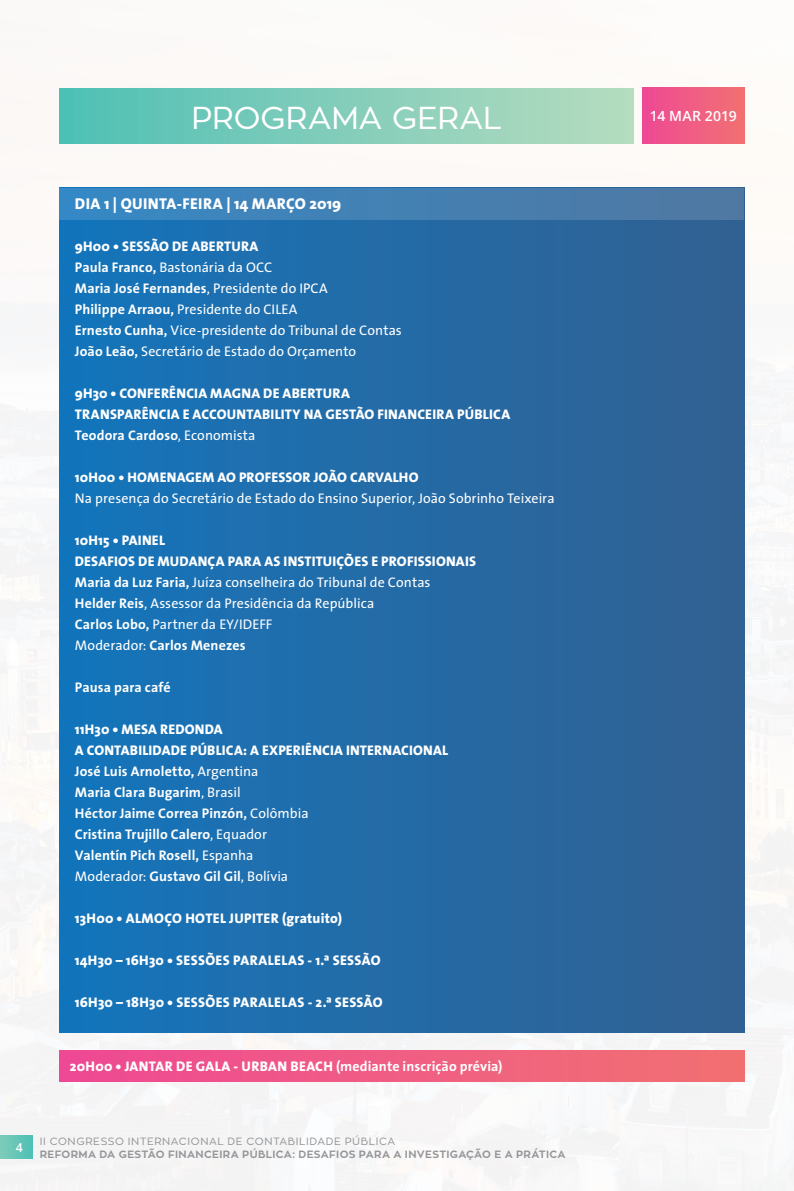
<style>
.page{position:relative;width:794px;height:1191px;background:#fff}
.page>*{position:absolute;margin:0;border:0;box-sizing:border-box;transform-origin:0 0}
.SUPER_TÌTULO{font:31.5px "Zona Pro";color:#fff}
.Braco{font:800 15.75px "The Sans";letter-spacing:.02em;color:#fff}
.Braco-2{font:800 14px "The Sans";letter-spacing:.015em;color:#fff}
.Braco-3{font:14px "The Sans";letter-spacing:.005em;color:#fff}
.Braco-4{font:700 14px "The Sans";letter-spacing:.01em;color:#fff}
.SUPER_TÌTULO-2{font:600 14px "Open Sans";letter-spacing:.015em;color:#fff}
.t1{font:600 12.25px "Open Sans";color:#fff}
.t2{font:700 10.5px "Zona Pro";letter-spacing:.03em;color:#939598}
.t3{font:10.5px "Zona Pro";letter-spacing:.055em;color:#939598}
.s1{font-weight:700}
.s2{font-weight:400}
</style>
<div class="page">
<img style="left:0;top:87px;width:794px;height:1104px">
<svg style="left:0;top:1135px;width:33px;height:23px"></svg>
<div style="left:60px;top:187px;width:684px;height:845px;background:linear-gradient(to right,#1475bb,#336191)"></div>
<div style="left:60px;top:1050px;width:684px;height:31px;background:linear-gradient(to right,#ee4994,#f27172)"></div>
<div style="left:60px;top:88px;width:574px;height:56px;background:linear-gradient(to right,#4fbfb5,#b7dcbf)"></div>
<div style="left:60px;top:189px;width:684px;height:31px;background:linear-gradient(to right,#3689c5,#5078a1)"></div>
<div style="left:642px;top:88px;width:102px;height:55px;background:linear-gradient(to right,#ee4994,#f27072)"></div>
<p class="SUPER_TÌTULO" style="left:191px;top:98px;width:312px">PROGRAMA GERAL</p>
<p class="SUPER_TÌTULO-2" style="left:650px;top:106px;width:89px">14 MAR 2019</p>
<p class="Braco" style="left:75px;top:190px;width:268px">DIA 1 | QUINTA-FEIRA | 14 MARÇO 2019</p>
<p class="Braco-2" style="left:75px;top:234px;width:185px">9H00 • SESSÃO DE ABERTURA</p>
<p class="Braco-3" style="left:75px;top:256px;width:199px"><span class="s1">Paula Franco,</span> Bastonária da OCC</p>
<p class="Braco-4" style="left:75px;top:277px;width:254px">Maria José Fernandes<span class="s2">, Presidente do IPCA</span></p>
<p class="Braco-3" style="left:75px;top:298px;width:224px"><span class="s1">Philippe Arraou,</span> Presidente do CILEA</p>
<p class="Braco-3" style="left:75px;top:319px;width:328px"><span class="s1">Ernesto Cunha,</span> Vice-presidente do Tribunal de Contas</p>
<p class="Braco-3" style="left:75px;top:340px;width:283px"><span class="s1">João Leão,</span> Secretário de Estado do Orçamento</p>
<p class="Braco-2" style="left:75px;top:381px;width:277px">9H30 • CONFERÊNCIA MAGNA DE ABERTURA</p>
<p class="Braco-2" style="left:75px;top:402px;width:437px">TRANSPARÊNCIA E ACCOUNTABILITY NA GESTÃO FINANCEIRA PÚBLICA</p>
<p class="Braco-4" style="left:75px;top:424px;width:182px">Teodora Cardoso<span class="s2">, Economista</span></p>
<p class="Braco-2" style="left:75px;top:465px;width:345px">10H00 • HOMENAGEM AO PROFESSOR JOÃO CARVALHO</p>
<p class="Braco-3" style="left:75px;top:487px;width:481px">Na presença do Secretário de Estado do Ensino Superior, João Sobrinho Teixeira</p>
<p class="Braco-2" style="left:75px;top:528px;width:92px">10H15 • PAINEL</p>
<p class="Braco-2" style="left:75px;top:549px;width:403px">DESAFIOS DE MUDANÇA PARA AS INSTITUIÇÕES E PROFISSIONAIS</p>
<p class="Braco-3" style="left:75px;top:571px;width:357px"><span class="s1">Maria da Luz Faria,</span> Juíza conselheira do Tribunal de Contas</p>
<p class="Braco-3" style="left:75px;top:592px;width:301px"><span class="s1">Helder Reis</span>, Assessor da Presidência da República</p>
<p class="Braco-3" style="left:75px;top:613px;width:199px"><span class="s1">Carlos Lobo,</span> Partner da EY/IDEFF</p>
<p class="Braco-4" style="left:75px;top:634px;width:172px"><span class="s2">Moderador:</span> Carlos Menezes</p>
<p class="Braco-4" style="left:75px;top:676px;width:97px">Pausa para café</p>
<p class="Braco-2" style="left:75px;top:717px;width:149px">11H30 • MESA REDONDA</p>
<p class="Braco-2" style="left:75px;top:738px;width:375px">A CONTABILIDADE PÚBLICA: A EXPERIÊNCIA INTERNACIONAL</p>
<p class="Braco-4" style="left:75px;top:760px;width:185px">José Luis Arnoletto, <span class="s2">Argentina</span></p>
<p class="Braco-4" style="left:75px;top:781px;width:167px">Maria Clara Bugarim<span class="s2">, Brasil</span></p>
<p class="Braco-4" style="left:75px;top:802px;width:235px">Héctor Jaime Correa Pinzón, <span class="s2">Colômbia</span></p>
<p class="Braco-4" style="left:75px;top:823px;width:194px">Cristina Trujillo Calero<span class="s2">, Equador</span></p>
<p class="Braco-4" style="left:75px;top:844px;width:180px">Valentín Pich Rosell, <span class="s2">Espanha</span></p>
<p class="Braco-3" style="left:75px;top:865px;width:215px">Moderador: <span class="s1">Gustavo Gil Gil</span>, Bolívia</p>
<p class="Braco-2" style="left:75px;top:906px;width:269px">13H00 • ALMOÇO HOTEL JUPITER (gratuito)</p>
<p class="Braco-2" style="left:75px;top:948px;width:307px">14H30 – 16H30 • SESSÕES PARALELAS - 1.ª SESSÃO</p>
<p class="Braco-2" style="left:75px;top:990px;width:309px">16H30 – 18H30 • SESSÕES PARALELAS - 2.ª SESSÃO</p>
<p class="Braco-2" style="left:70px;top:1054px;width:434px">20H00 • JANTAR DE GALA - URBAN BEACH <span class="s1">(mediante inscrição prévia)</span></p>
<p class="t1" style="left:16px;top:1138px;width:8px">4</p>
<p class="t3" style="left:40px;top:1135px;width:357px">II CONGRESSO INTERNACIONAL DE CONTABILIDADE PÚBLICA</p>
<p class="t2" style="left:40px;top:1147px;width:527px">REFORMA DA GESTÃO FINANCEIRA PÚBLICA: DESAFIOS PARA A INVESTIGAÇÃO E A PRÁTICA</p>
</div>
